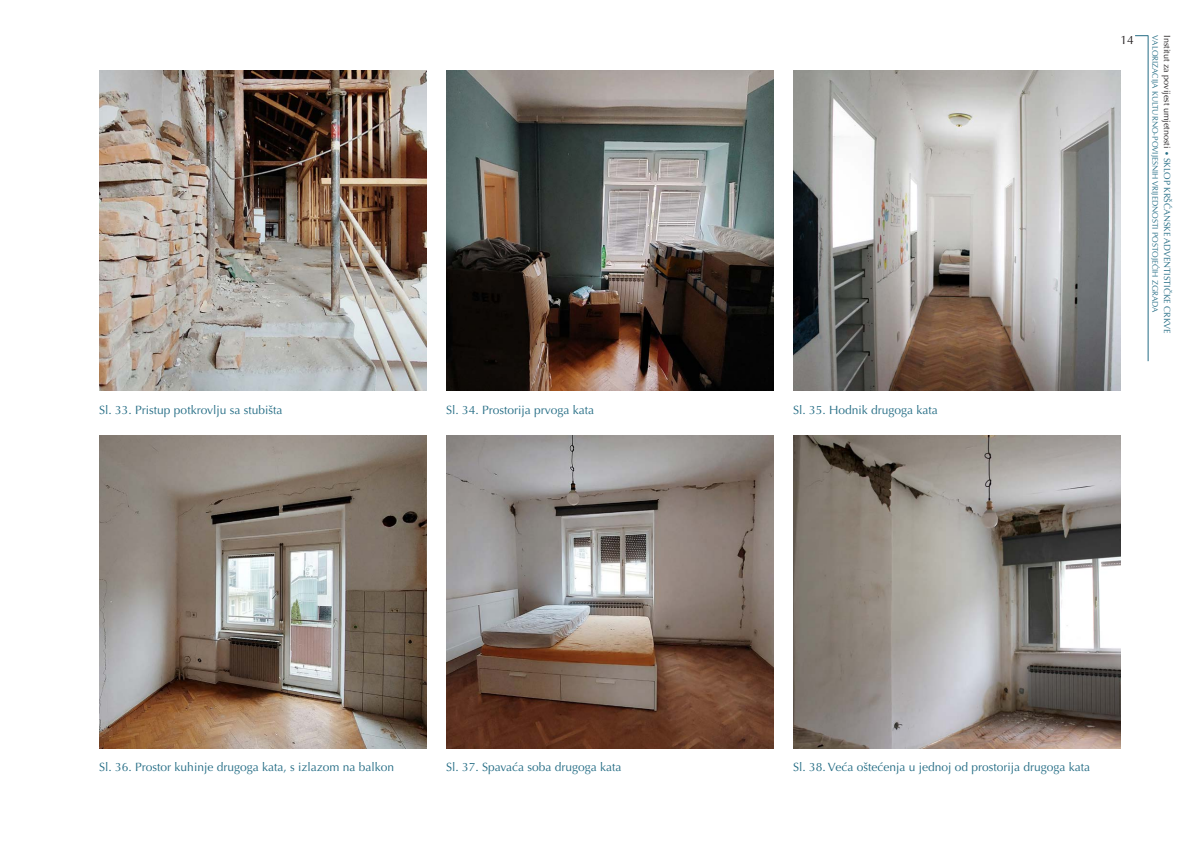
<style>
.page{position:relative;width:1191px;height:842px;background:#fff}
.page>*{position:absolute;margin:0;border:0;box-sizing:border-box;transform-origin:0 0}
.Opis_slika{font:12px "Optima LT Pro";color:#256d85}
.t1{font:12px "Optima LT Pro";color:#231f20}
.t2{font:9px "Optima LT Pro";color:#256d85}
.t3{font:8px "Optima LT Pro";color:#256d85}
.s1{color:#231f20}
.s2{font-size:8px}
</style>
<div class="page">
<hr style="left:1147px;top:35px;width:1px;height:326px;background:#256d85">
<svg style="left:1135px;top:35px;width:13px;height:1px"></svg>
<img style="left:793px;top:71px;width:327px;height:320px">
<img style="left:446px;top:71px;width:327px;height:320px">
<img style="left:99px;top:71px;width:327px;height:320px">
<img style="left:99px;top:435px;width:327px;height:313px">
<img style="left:446px;top:435px;width:327px;height:313px">
<img style="left:793px;top:435px;width:327px;height:313px">
<p class="Opis_slika" style="left:99px;top:402px;width:185px">Sl. 33. Pristup potkrovlju sa stubišta</p>
<p class="Opis_slika" style="left:446px;top:402px;width:149px">Sl. 34. Prostorija prvoga kata</p>
<p class="Opis_slika" style="left:793px;top:402px;width:146px">Sl. 35. Hodnik drugoga kata</p>
<p class="t3" style="left:1160px;top:35px;width:278px;rotate:90deg">VALORIZACIJA KULTURNO-POVIJESNIH VRIJEDNOSTI POSTOJEĆIH ZGRADA</p>
<p class="t1" style="left:1120px;top:33px;width:15px">14</p>
<p class="t2" style="left:1172px;top:35px;width:300px;rotate:90deg"><span class="s1">Institut za povijest umjetnosti</span> <span class="s2">•</span> SKLOP KRŠĆANSKE ADVENTISTIČKE CRKVE</p>
<p class="Opis_slika" style="left:99px;top:759px;width:296px">Sl. 36. Prostor kuhinje drugoga kata, s izlazom na balkon</p>
<p class="Opis_slika" style="left:446px;top:759px;width:177px">Sl. 37. Spavaća soba drugoga kata</p>
<p class="Opis_slika" style="left:793px;top:759px;width:299px">Sl. 38. Veća oštećenja u jednoj od prostorija drugoga kata</p>
</div>
